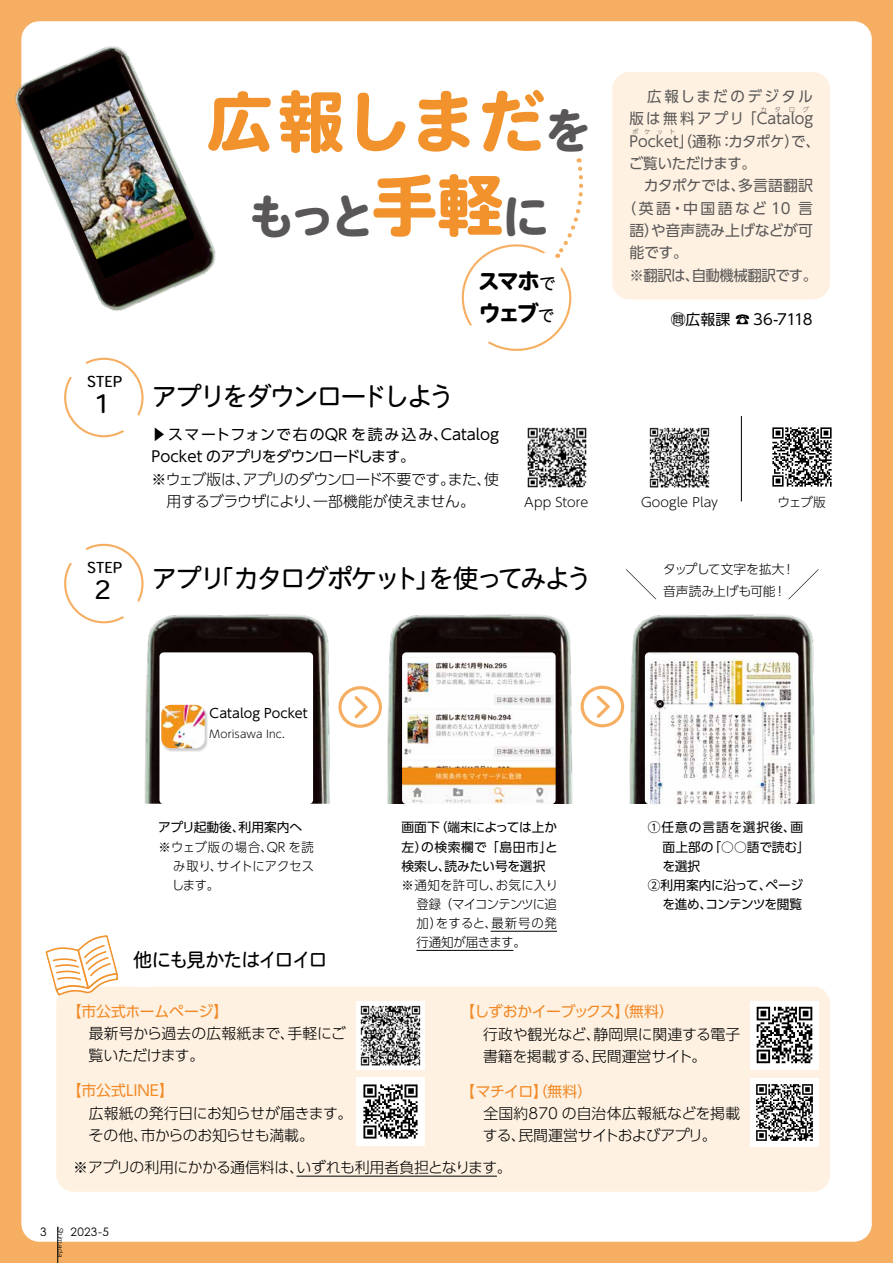
<style>
.page{position:relative;width:893px;height:1263px;background:#f6af62}
.page>*{position:absolute;margin:0;border:0;box-sizing:border-box;transform-origin:0 0}
.t1{font:66.9px "Heisei Maru Go Std W8";letter-spacing:.01em;color:#f2922c}
.t2{font:45.75px "Heisei Maru Go Std W8";color:#595757}
.t3{font:25.5px "Heisei Maru Go Std W4";letter-spacing:-.085em;color:#000}
.t4{font:21.3px/31.5px "Heisei Maru Go Std W8";letter-spacing:-.09em;color:#000}
.t5{font:19.2px "Heisei Maru Go Std W4";letter-spacing:-.09em;color:#000}
.t6{font:300 14.85px/22.4px "UD Shin Go Pro";letter-spacing:-.02em;color:#000}
.t7{font:14.85px/22.4px "UD Shin Go Pro";color:#000}
.t8{font:14.85px "UD Shin Go Pro";color:#595757}
.t9{font:14.85px "UD Shin Go Pro";letter-spacing:-.02em;color:#f2922c}
.t10{font:300 14.85px/22.4px "UD Shin Go Pro";color:#000}
.t11{font:14.85px/22.4px "UD Shin Go Pro";letter-spacing:.155em;color:#595757;text-align:right}
.t12{font:14.85px "UD Shin Go Pro";letter-spacing:-.03em;color:#595757}
.t13{font:14.85px "UD Shin Go Pro";letter-spacing:.165em;color:#595757}
.t14{font:14.85px "UD Shin Go Pro";color:#f2922c}
.t15{font:14.85px "Heisei Maru Go Std W4";color:#000}
.t16{font:300 12.75px/19.2px "UD Shin Go Pro";color:#000;text-align:justify}
.t17{font:12.75px/19.2px "UD Shin Go Pro";color:#000;text-align:justify}
.t18{font:300 12.75px/22.4px "UD Shin Go Pro";letter-spacing:-.025em;color:#000}
.t19{font:12.75px "UD Shin Go Pro";letter-spacing:.07em;color:#000}
.t20{font:12.75px "UD Shin Go Pro";letter-spacing:-.06em;color:#000}
.t21{font:11.7px "Century Gothic Pro";color:#000}
.t22{font:300 10.65px "UD Shin Go Pro";letter-spacing:.01em;color:#000}
.t23{font:italic 300 7.5px "Helvetica";color:#000}
.t24{font:300 6.45px "UD Shin Go Pro";letter-spacing:1.07em;color:#595757}
.s1{font-size:45.75px;color:#595757}
.s2{font-size:66.9px;color:#f2922c}
.s3{font-family:"Heisei Maru Go Std W4";font-size:16.95px}
</style>
<div class="page">
<div style="left:21px;top:21px;width:851px;height:1221px;background:#fff;border-radius:18px"></div>
<div style="left:56px;top:986px;width:774px;height:206px;background:#fef1e1;border-radius:17px"></div>
<hr style="left:491px;top:931px;width:66px;height:1px;background:#000">
<hr style="left:416px;top:950px;width:97px;height:1px;background:#000">
<div style="left:64px;top:358px;width:80px;height:79px;border:2px solid #f6af62;border-radius:50%"></div>
<div style="left:66px;top:358px;width:20px;height:19px;background:#fff;border-radius:50%"></div>
<div style="left:65px;top:357px;width:22px;height:22px;border:2px solid #fff;border-radius:50%"></div>
<div style="left:121px;top:414px;width:20px;height:19px;background:#fff;border-radius:50%"></div>
<div style="left:120px;top:413px;width:22px;height:21px;border:2px solid #fff;border-radius:50%"></div>
<img style="left:144px;top:614px;width:199px;height:190px">
<div style="left:159px;top:652px;width:154px;height:152px;background:#fff;border-radius:4px"></div>
<div style="left:161px;top:705px;width:47px;height:47px;background:#000;opacity:.2"></div>
<img style="left:161px;top:705px;width:44px;height:43px">
<img style="left:377px;top:614px;width:209px;height:190px">
<img style="left:402px;top:652px;width:154px;height:152px">
<img style="left:620px;top:614px;width:195px;height:190px">
<img style="left:645px;top:652px;width:153px;height:152px">
<hr style="left:297px;top:1176px;width:200px;height:1px;background:#000">
<div style="left:64px;top:544px;width:80px;height:79px;border:2px solid #f6af62;border-radius:50%"></div>
<div style="left:66px;top:544px;width:20px;height:20px;background:#fff;border-radius:50%"></div>
<div style="left:65px;top:543px;width:22px;height:22px;border:2px solid #fff;border-radius:50%"></div>
<div style="left:121px;top:600px;width:20px;height:19px;background:#fff;border-radius:50%"></div>
<div style="left:120px;top:599px;width:22px;height:21px;border:2px solid #fff;border-radius:50%"></div>
<img style="left:14px;top:30px;width:202px;height:292px">
<img style="left:24px;top:57px;width:171px;height:221px">
<div style="left:612px;top:72px;width:218px;height:227px;background:#fef1e1;border-radius:17px"></div>
<img style="left:772px;top:427px;width:60px;height:60px">
<img style="left:649px;top:427px;width:61px;height:61px">
<img style="left:527px;top:427px;width:60px;height:61px">
<hr style="left:741px;top:416px;width:1px;height:85px;background:#000">
<img style="left:356px;top:1077px;width:68px;height:68px">
<img style="left:356px;top:1001px;width:68px;height:68px">
<img style="left:751px;top:1078px;width:68px;height:68px">
<img style="left:751px;top:1002px;width:68px;height:68px">
<div style="left:338px;top:686px;width:44px;height:42px;border:3px solid #f6af62;border-radius:50%"></div>
<svg style="left:354px;top:696px;width:14px;height:23px"></svg>
<div style="left:581px;top:686px;width:43px;height:41px;border:3px solid #f6af62;border-radius:50%"></div>
<svg style="left:596px;top:695px;width:14px;height:23px"></svg>
<svg style="left:45px;top:935px;width:74px;height:66px"></svg>
<svg style="left:626px;top:569px;width:31px;height:31px"></svg>
<svg style="left:788px;top:569px;width:31px;height:31px"></svg>
<svg style="left:461px;top:158px;width:123px;height:193px"></svg>
<hr style="left:57px;top:1226px;width:1px;height:37px;background:#000">
<h1 class="t1" style="left:207px;top:85px;width:385px">広報しまだ<span class="s1">を</span></h1>
<p class="t11" style="left:629px;top:85px;width:185px">広報しまだのデジタル版は無料アプリ「Catalog</p>
<p class="t24" style="left:761px;top:104px;width:50px">カタログ</p>
<p class="t8" style="left:629px;top:129px;width:192px">Pocket」（通称：カタポケ）で、</p>
<p class="t24" style="left:632px;top:126px;width:45px">ポケット</p>
<p class="t12" style="left:629px;top:151px;width:129px">ご覧いただけます。</p>
<p class="t8" style="left:629px;top:174px;width:185px">　カタポケでは、多言語翻訳</p>
<p class="t13" style="left:621px;top:196px;width:193px">（英語・中国語など 10 言</p>
<p class="t8" style="left:629px;top:218px;width:185px">語）や音声読み上げなどが可</p>
<p class="t8" style="left:629px;top:241px;width:60px">能です。</p>
<p class="t12" style="left:629px;top:263px;width:189px">※翻訳は、自動機械翻訳です。</p>
<p class="t7" style="left:671px;top:308px;width:143px">問広報課 ☎ 36-7118</p>
<h2 class="t2" style="left:249px;top:191px;width:301px">もっと<span class="s2">手軽</span>に</h2>
<h3 class="t4" style="left:478px;top:266px;width:79px">スマホ<span class="s3">で</span>ウェブ<span class="s3">で</span></h3>
<p class="t15" style="left:87px;top:371px;width:37px">STEP</p>
<h3 class="t3" style="left:95px;top:386px;width:16px">1</h3>
<h3 class="t3" style="left:152px;top:380px;width:304px">アプリをダウンロードしよう</h3>
<p class="t7" style="left:152px;top:423px;width:349px">▶︎スマートフォンで右のQR を読み込み、Catalog<br>Pocket のアプリをダウンロードします。</p>
<p class="t6" style="left:166px;top:467px;width:334px;text-indent:-15px">※ウェブ版は、アプリのダウンロード不要です。また、使用するブラウザにより、一部機能が使えません。</p>
<p class="t16" style="left:524px;top:492px;width:66px">App Store</p>
<p class="t16" style="left:641px;top:492px;width:79px">Google Play</p>
<p class="t16" style="left:777px;top:492px;width:50px">ウェブ版</p>
<p class="t15" style="left:87px;top:557px;width:37px">STEP</p>
<h3 class="t3" style="left:94px;top:572px;width:19px">2</h3>
<h3 class="t3" style="left:152px;top:561px;width:442px">アプリ「カタログポケット」を使ってみよう</h3>
<p class="t17" style="left:210px;top:703px;width:100px">Catalog Pocket</p>
<p class="t22" style="left:210px;top:725px;width:77px">Morisawa Inc.</p>
<p class="t17" style="left:158px;top:817px;width:146px">アプリ起動後、利用案内へ</p>
<p class="t16" style="left:172px;top:837px;width:144px;text-indent:-13px">※ウェブ版の場合、QR を読み取り、サイトにアクセスします。</p>
<p class="t5" style="left:133px;top:947px;width:196px">他にも見かたはイロイロ</p>
<p class="t17" style="left:402px;top:817px;width:158px">画面下（端末によっては上か左）の検索欄で「島田市」と検索し、読みたい号を選択</p>
<p class="t16" style="left:416px;top:875px;width:143px;text-indent:-15px">※通知を許可し、お気に入り登録（マイコンテンツに追加）をすると、最新号の発行通知が届きます。</p>
<p class="t18" style="left:663px;top:557px;width:133px">タップして文字を拡大！音声読み上げも可能！</p>
<p class="t19" style="left:648px;top:817px;width:157px">①任意の言語を選択後、画</p>
<p class="t17" style="left:663px;top:837px;width:149px">面上部の「○○語で読む」</p>
<p class="t17" style="left:662px;top:856px;width:39px">を選択</p>
<p class="t17" style="left:648px;top:875px;width:157px">②利用案内に沿って、ページ</p>
<p class="t20" style="left:662px;top:894px;width:141px">を進め、コンテンツを閲覧</p>
<p class="t9" style="left:66px;top:999px;width:164px">【市公式ホームページ】</p>
<p class="t6" style="left:74px;top:1021px;width:274px">　最新号から過去の広報紙まで、手軽にご　覧いただけます。</p>
<p class="t14" style="left:66px;top:1078px;width:109px">【市公式LINE】</p>
<p class="t6" style="left:74px;top:1101px;width:280px">　広報紙の発行日にお知らせが届きます。　その他、市からのお知らせも満載。</p>
<p class="t9" style="left:461px;top:999px;width:215px">【しずおかイーブックス】（無料）</p>
<p class="t6" style="left:468px;top:1022px;width:274px">　行政や観光など、静岡県に関連する電子　書籍を掲載する、民間運営サイト。</p>
<p class="t9" style="left:461px;top:1079px;width:133px">【マチイロ】（無料）</p>
<p class="t10" style="left:468px;top:1102px;width:274px">　全国約870 の自治体広報紙などを掲載　する、民間運営サイトおよびアプリ。</p>
<p class="t6" style="left:74px;top:1155px;width:440px">※アプリの利用にかかる通信料は、いずれも利用者負担となります。</p>
<p class="t21" style="left:40px;top:1224px;width:8px">3</p>
<p class="t21" style="left:71px;top:1224px;width:40px">2023-5</p>
<p class="t23" style="left:67px;top:1227px;width:32px;rotate:90deg">Shimada</p>
</div>
